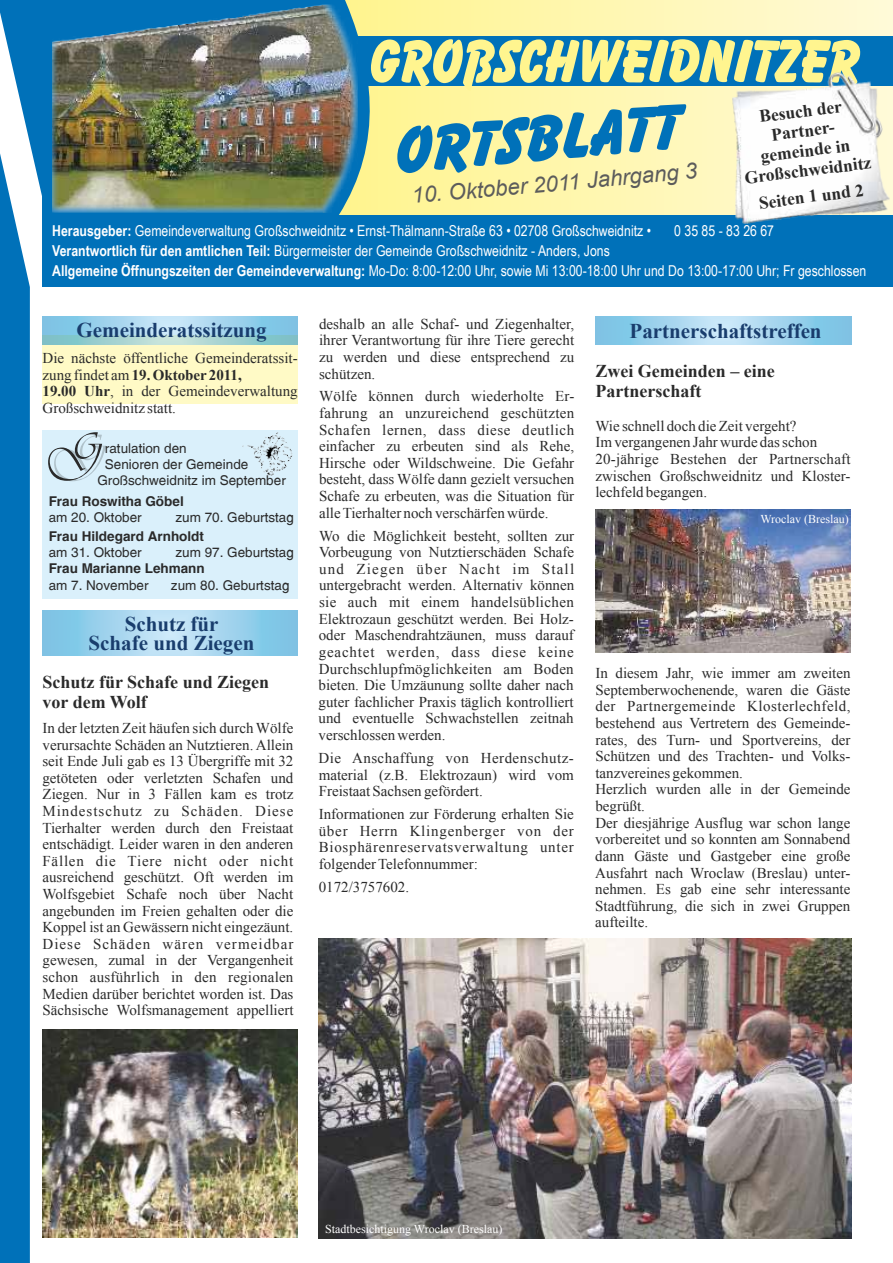
<style>
.page{position:relative;width:893px;height:1263px;background:#fff}
.page>*{position:absolute;margin:0;border:0;box-sizing:border-box;transform-origin:0 0}
.t1{font:67.95px "Balloon";color:#0071b9}
.t2{font:64.2px "Balloon";color:#fff58f;scale:.92 1}
.t3{font:italic 22.2px "Arial";color:#5c5c5c}
.t4{font:700 21px/18.3px "Times New Roman";color:#193d6d;text-align:center}
.t5{font:700 18px/20px "Times New Roman";color:#2a2a2a}
.t6{font:700 17.55px/19.8px "Times New Roman";color:#2a2a2a;text-align:center}
.t7{font:15px/16.6px "Times New Roman";color:#2a2a2a;text-align:justify}
.t8{font:15px/20.1px "Arial Narrow";color:#fff}
.t9{font:13.5px "Switzerland Plain";color:#2a2a2a}
.t10{font:700 13.5px "Switzerland";color:#2a2a2a}
.t11{font:12px "Times New Roman";color:#fff}
.s1{font-weight:700}
</style>
<div class="page">
<svg style="left:384px;top:0;width:509px;height:215px;background:#fff6ae"></svg>
<svg style="left:42px;top:215px;width:1px;height:70px"></svg>
<svg style="left:1px;top:0;width:383px;height:215px;fill:#0071b9"></svg>
<div style="left:233px;top:36px;width:660px;height:50px;background:#0071b9"></div>
<img style="left:52px;top:0;width:306px;height:213px">
<svg style="left:0;top:0;width:1px;height:17px"></svg>
<div style="left:43px;top:215px;width:850px;height:72px;background:#0071b9"></div>
<div style="left:43px;top:335px;width:255px;height:69px;background:#fffac6"></div>
<img style="left:732px;top:72px;width:158px;height:151px">
<div style="left:43px;top:180px;width:7px;height:38px;background:#0071b9"></div>
<div style="left:0;top:153px;width:30px;height:1110px;background:#0071b9"></div>
<div style="left:43px;top:430px;width:255px;height:168px;background:#daf0fb"></div>
<svg style="left:48px;top:432px;width:58px;height:49px"></svg>
<img style="left:242px;top:432px;width:51px;height:44px">
<svg style="left:43px;top:317px;width:255px;height:27px;background:#9fd2e3"></svg>
<svg style="left:596px;top:317px;width:255px;height:27px;background:#9fd3ed"></svg>
<svg style="left:43px;top:611px;width:255px;height:45px;background:#9fd3ed"></svg>
<img style="left:43px;top:1029px;width:255px;height:208px">
<img style="left:595px;top:509px;width:255px;height:143px">
<img style="left:319px;top:938px;width:533px;height:300px">
<h2 class="t2" style="left:370px;top:26px;width:535px">GROßSCHWEIDNITZer</h2>
<h1 class="t1" style="left:391px;top:114px;width:287px;rotate:-5deg">Ortsblatt</h1>
<p class="t6" style="left:736px;top:109px;width:129px;rotate:-7deg">Besuch der<br>Partner&shy;gemeinde in<br>Großschweidnitz</p>
<p class="t6" style="left:758px;top:193px;width:107px;rotate:-7deg">Seiten 1 und 2</p>
<h3 class="t3" style="left:410px;top:181px;width:288px;rotate:-5deg">10. Oktober 2011 Jahrgang 3</h3>
<p class="t8" style="left:52px;top:220px;width:600px"><span class="s1">Herausgeber:</span> Gemeindeverwaltung Großschweidnitz • Ernst-Thälmann-Straße 63 • 02708 Großschweidnitz •</p>
<p class="t8" style="left:674px;top:220px;width:101px">0 35 85 - 83 26 67</p>
<p class="t8" style="left:52px;top:240px;width:816px"><span class="s1">Verantwortlich für den amtlichen Teil:</span> Bürgermeister der Gemeinde Großschweidnitz - Anders, Jons<br><span class="s1">Allgemeine Öffnungszeiten der Gemeindeverwaltung:</span> Mo-Do: 8:00-12:00 Uhr, sowie Mi 13:00-18:00 Uhr und Do 13:00-17:00 Uhr; Fr geschlossen</p>
<p class="t7" style="left:319px;top:315px;width:257px">deshalb an alle Schaf- und Ziegenhalter, ihrer Verantwortung für ihre Tiere gerecht zu werden und diese entsprechend zu schützen.</p>
<p class="t7" style="left:319px;top:388px;width:257px">Wölfe können durch wiederholte Er&shy;fahrung an unzureichend geschützten Schafen lernen, dass diese deutlich einfacher zu erbeuten sind als Rehe, Hirsche oder Wildschweine. Die Gefahr besteht, dass Wölfe dann gezielt versuchen Schafe zu erbeuten, was die Situation für alleTierhalter noch verschärfen würde.</p>
<p class="t7" style="left:319px;top:527px;width:257px">Wo die Möglichkeit besteht, sollten zur Vorbeugung von Nutztierschäden Schafe und Ziegen über Nacht im Stall untergebracht werden. Alternativ können sie auch mit einem handelsüblichen Elektrozaun geschützt werden. Bei Holz&shy;oder Maschendrahtzäunen, muss darauf geachtet werden, dass diese keine Durchschlupfmöglichkeiten am Boden bieten. Die Umzäunung sollte daher nach guter fachlicher Praxis täglich kontrolliert und eventuelle Schwachstellen zeitnah verschlossen werden.</p>
<p class="t7" style="left:319px;top:749px;width:257px">Die Anschaffung von Herdenschutz&shy;material (z.B. Elektrozaun) wird vom Freistaat Sachsen gefördert.</p>
<p class="t7" style="left:319px;top:805px;width:257px">Informationen zur Förderung erhalten Sie über Herrn Klingenberger von der Biosphärenreservatsverwaltung unter folgenderTelefonnummer:</p>
<p class="t7" style="left:319px;top:878px;width:92px">0172/3757602.</p>
<h3 class="t4" style="left:77px;top:320px;width:192px">Gemeinderatssitzung</h3>
<h3 class="t4" style="left:630px;top:321px;width:194px">Partnerschaftstreffen</h3>
<p class="t7" style="left:43px;top:349px;width:257px;text-align:left">Die nächste öffentliche Gemeinderatssit&shy;zung findet am<span class="s1">19.Oktober 2011,<br>19.00 Uhr</span>, in der Gemeindeverwaltung Großschweidnitz statt.</p>
<p class="t5" style="left:595px;top:360px;width:181px">Zwei Gemeinden – eine<br>Partnerschaft</p>
<p class="t7" style="left:595px;top:417px;width:257px;text-align:left">Wie schnell doch dieZeit vergeht?<br>Imvergangenen Jahr wurde dasschon 20-jährige Bestehen der Partnerschaft zwischen Großschweidnitz und Kloster&shy;lechfeld begangen.</p>
<p class="t9" style="left:105px;top:440px;width:83px">ratulation den</p>
<p class="t9" style="left:105px;top:456px;width:145px">Senioren der Gemeinde</p>
<p class="t9" style="left:97px;top:472px;width:190px">Großschweidnitz im September</p>
<p class="t10" style="left:49px;top:493px;width:136px">Frau Roswitha Göbel</p>
<p class="t9" style="left:49px;top:509px;width:95px">am 20. Oktober</p>
<p class="t9" style="left:175px;top:509px;width:120px">zum 70. Geburtstag</p>
<p class="t10" style="left:49px;top:528px;width:157px">Frau Hildegard Arnholdt</p>
<p class="t9" style="left:49px;top:544px;width:95px">am 31. Oktober</p>
<p class="t9" style="left:175px;top:544px;width:120px">zum 97. Geburtstag</p>
<p class="t10" style="left:49px;top:560px;width:158px">Frau Marianne Lehmann</p>
<p class="t9" style="left:49px;top:577px;width:101px">am 7. November</p>
<p class="t9" style="left:171px;top:577px;width:120px">zum 80. Geburtstag</p>
<p class="t11" style="left:760px;top:511px;width:90px">Wroclav (Breslau)</p>
<h3 class="t4" style="left:89px;top:615px;width:167px">Schutz für<br>Schafe und Ziegen</h3>
<p class="t7" style="left:595px;top:665px;width:257px;text-align:left">In diesem Jahr, wie immer am zweiten Septemberwochenende, waren die Gäste der Partnergemeinde Klosterlechfeld, bestehend aus Vertretern des Gemeinde&shy;rates, des Turn- und Sportvereins, der Schützen und des Trachten- und Volks&shy;tanzvereines gekommen.<br>Herzlich wurden alle in der Gemeinde begrüßt.<br>Der diesjährige Ausflug war schon lange vorbereitet und so konnten am Sonnabend dann Gäste und Gastgeber eine große Ausfahrt nach Wroclaw (Breslau) unter&shy;nehmen. Es gab eine sehr interessante Stadtführung, die sich in zwei Gruppen aufteilte.</p>
<p class="t5" style="left:43px;top:671px;width:228px">Schutz für Schafe und Ziegen vor dem Wolf</p>
<p class="t7" style="left:42px;top:719px;width:253px">In der letzten Zeit häufen sich durch Wölfe verursachte Schäden an Nutztieren. Allein seit Ende Juli gab es 13 Übergriffe mit 32 getöteten oder verletzten Schafen und Ziegen. Nur in 3 Fällen kam es trotz Mindestschutz zu Schäden. Diese Tierhalter werden durch den Freistaat entschädigt. Leider waren in den anderen Fällen die Tiere nicht oder nicht ausreichend geschützt. Oft werden im Wolfsgebiet Schafe noch über Nacht angebunden im Freien gehalten oder die Koppel ist an Gewässern nicht eingezäunt.<br>Diese Schäden wären vermeidbar gewesen, zumal in der Vergangenheit schon ausführlich in den regionalen Medien darüber berichtet worden ist. Das Sächsische Wolfsmanagement appelliert</p>
<p class="t11" style="left:325px;top:1221px;width:179px">Stadtbesichtigung Wroclav (Breslau)</p>
</div>
